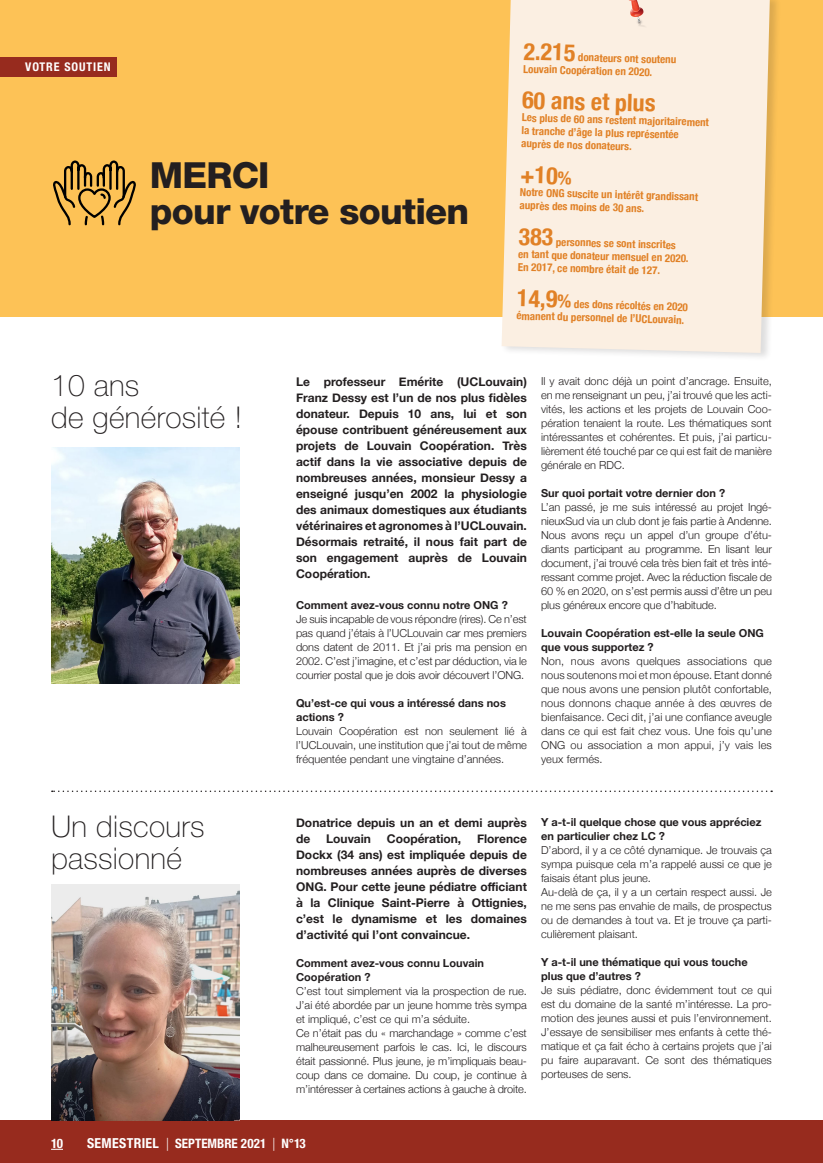
<style>
.page{position:relative;width:823px;height:1163px;background:#fff}
.page>*{position:absolute;margin:0;border:0;box-sizing:border-box;transform-origin:0 0}
.t1{font:800 36px "Helvetica Neue";letter-spacing:-.02em;color:#231f20}
.t2{font:100 30px/32px "Helvetica Neue LT Pro";letter-spacing:.01em;color:#231f20}
.t3{font:700 condensed 24px "Helvetica Neue";color:#e18126}
.t4{font:700 condensed 13px "Helvetica Neue LT Pro";color:#fff}
.t5{font:700 12px/16px "Helvetica Neue";color:#231f20;text-align:justify}
.Titre_rubrique{font:700 condensed 12px "Helvetica Neue LT Pro";letter-spacing:.075em;color:#fff}
.t6{font:300 11px/14px "Helvetica Neue";color:#231f20;text-align:justify}
.t7{font:700 condensed 11px/12.7px "Helvetica Neue";color:#e18126}
.t8{font:700 11px/14px "Helvetica Neue";color:#231f20}
.s1{font-size:24px}
.s2{font-size:13.8px}
.s3{font-family:"Helvetica Neue";font-weight:300;font-stretch:normal}
</style>
<div class="page">
<div style="left:0;top:1120px;width:822px;height:42px;background:#972b1e"></div>
<svg style="left:51px;top:1148px;width:12px;height:1px"></svg>
<div style="left:0;top:0;width:822px;height:316px;background:#fdc256"></div>
<div style="left:0;top:57px;width:116px;height:19px;background:#972b1e"></div>
<svg style="left:53px;top:160px;width:83px;height:66px"></svg>
<img style="left:51px;top:448px;width:188px;height:235px">
<img style="left:51px;top:884px;width:188px;height:236px">
<div style="left:500px;top:0;width:280px;height:361px;background:#231f20;opacity:.15"></div>
<div style="left:501px;top:0;width:268px;height:353px;background:#fbefe2"></div>
<svg style="left:628px;top:0;width:20px;height:28px"></svg>
<svg style="left:52px;top:790px;width:719px;height:1px"></svg>
<svg style="left:521px;top:166px;width:50px;height:19px"></svg>
<svg style="left:557px;top:294px;width:13px;height:14px"></svg>
<p class="Titre_rubrique" style="left:11px;top:59px;width:48px">DOSSIER</p>
<p class="Titre_rubrique" style="left:25px;top:59px;width:87px">VOTRE SOUTIEN</p>
<p class="t1" style="left:150px;top:154px;width:121px">MERCI</p>
<p class="t1" style="left:150px;top:190px;width:321px">pour votre soutien</p>
<p class="t7" style="left:523px;top:49px;width:154px;rotate:1deg"><span class="s1">2.215</span> donateurs ont soutenu<br>Louvain Coopération en 2020.</p>
<p class="t3" style="left:522px;top:80px;width:135px;rotate:1deg">60 ans et plus</p>
<p class="t7" style="left:521px;top:111px;width:188px;rotate:1deg">Les plus de 60 ans restent majoritairement</p>
<p class="t7" style="left:521px;top:124px;width:159px;rotate:1deg">la tranche d’âge la plus représentée auprès de nos donateurs.</p>
<p class="t7" style="left:519px;top:186px;width:180px;rotate:1deg">Notre ONG suscite un intérêt grandissant auprès des moins de 30 ans.</p>
<p class="t7" style="left:518px;top:234px;width:172px;rotate:1deg"><span class="s1">383</span> personnes se sont inscrites<br>en tant que donateur mensuel en 2020.<br>En 2017, ce nombre était de 127.</p>
<p class="t3" style="left:517px;top:278px;width:42px;rotate:1deg">14,9</p>
<p class="t7" style="left:516px;top:296px;width:172px;text-indent:57px;rotate:1deg">des dons récoltés en 2020 émanent du personnel de l’UCLouvain.</p>
<p class="t2" style="left:51px;top:369px;width:90px">10 ans</p>
<p class="t2" style="left:51px;top:401px;width:192px">de générosité !</p>
<p class="t5" style="left:296px;top:374px;width:232px">Le professeur Emérite (UCLouvain)<br>Franz Dessy est l’un de nos plus fidèles donateur. Depuis 10 ans, lui et son épouse contribuent généreusement aux projets de Louvain Coopération. Très actif dans la vie associative depuis de nombreuses années, monsieur Dessy a enseigné jusqu’en 2002 la physiologie des animaux domestiques aux étudiants vétérinaires et agronomes à l’UCLouvain.<br>Désormais retraité, il nous fait part de son engagement auprès de Louvain Coopération.</p>
<p class="t8" style="left:296px;top:598px;width:213px">Comment avez-vous connu notre ONG ?</p>
<p class="t6" style="left:296px;top:611px;width:232px">Je suis incapable de vous répondre (rires). Ce n’est pas quand j’étais à l’UCLouvain car mes premiers dons datent de 2011. Et j’ai pris ma pension en 2002. C’est j’imagine, et c’est par déduction, via le courrier postal que je dois avoir découvert l’ONG.</p>
<p class="t8" style="left:296px;top:696px;width:211px">Qu’est-ce qui vous a intéressé dans nos actions ?</p>
<p class="t6" style="left:296px;top:723px;width:232px">Louvain Coopération est non seulement lié à l’UCLouvain, une institution que j’ai tout de même fréquentée pendant une vingtaine d’années.</p>
<p class="t6" style="left:540px;top:373px;width:232px">Il y avait donc déjà un point d’ancrage. Ensuite, en me renseignant un peu, j’ai trouvé que les acti&shy;vités, les actions et les projets de Louvain Coo&shy;pération tenaient la route. Les thématiques sont intéressantes et cohérentes. Et puis, j’ai particu&shy;lièrement été touché par ce qui est fait de manière générale en RDC.</p>
<p class="t8" style="left:540px;top:486px;width:185px">Sur quoi portait votre dernier don ?</p>
<p class="t6" style="left:540px;top:499px;width:232px">L’an passé, je me suis intéressé au projet Ingé&shy;nieuxSud via un club dont je fais partie à Andenne.<br>Nous avons reçu un appel d’un groupe d’étu&shy;diants participant au programme. En lisant leur document, j’ai trouvé cela très bien fait et très inté&shy;ressant comme projet. Avec la réduction fiscale de 60 % en 2020, on s’est permis aussi d’être un peu plus généreux encore que d’habitude.</p>
<p class="t8" style="left:540px;top:626px;width:224px">Louvain Coopération est-elle la seule ONG que vous supportez ?</p>
<p class="t6" style="left:540px;top:653px;width:232px">Non, nous avons quelques associations que nous soutenons moi et mon épouse. Etant donné que nous avons une pension plutôt confortable, nous donnons chaque année à des œuvres de bienfaisance. Ceci dit, j’ai une confiance aveugle dans ce qui est fait chez vous. Une fois qu’une ONG ou association a mon appui, j’y vais les yeux fermés.</p>
<p class="t2" style="left:51px;top:809px;width:155px">Un discours passionné</p>
<p class="t5" style="left:296px;top:814px;width:232px">Donatrice depuis un an et demi auprès de</p>
<p class="t5" style="left:326px;top:830px;width:46px">Louvain</p>
<p class="t5" style="left:386px;top:830px;width:76px">Coopération,</p>
<p class="t5" style="left:296px;top:830px;width:232px;text-indent:181px">Florence Dockx (34 ans) est impliquée depuis de nombreuses années auprès de diverses ONG. Pour cette jeune pédiatre officiant à la Clinique Saint-Pierre à Ottignies, c’est le dynamisme et les domaines d’activité qui l’ont convaincue.</p>
<p class="t8" style="left:296px;top:956px;width:189px">Comment avez-vous connu Louvain<br>Coopération ?</p>
<p class="t6" style="left:296px;top:983px;width:232px">C’est tout simplement via la prospection de rue.<br>J’ai été abordée par un jeune homme très sympa et impliqué, c’est ce qui m’a séduite.</p>
<p class="t6" style="left:296px;top:1025px;width:232px">Ce n’était pas du « marchandage » comme c’est malheureusement parfois le cas. Ici, le discours était passionné. Plus jeune, je m’impliquais beau&shy;coup dans ce domaine. Du coup, je continue à m’intéresser à certaines actions à gauche à droite.</p>
<p class="t8" style="left:540px;top:815px;width:222px">Y a-t-il quelque chose que vous appréciez en particulier chez LC ?</p>
<p class="t6" style="left:540px;top:842px;width:232px">D’abord, il y a ce côté dynamique. Je trouvais ça sympa puisque cela m’a rappelé aussi ce que je faisais étant plus jeune.</p>
<p class="t6" style="left:540px;top:884px;width:232px">Au-delà de ça, il y a un certain respect aussi. Je ne me sens pas envahie de mails, de prospectus ou de demandes à tout va. Et je trouve ça parti&shy;culièrement plaisant.</p>
<p class="t8" style="left:540px;top:955px;width:208px">Y a-t-il une thématique qui vous touche plus que d’autres ?</p>
<p class="t6" style="left:540px;top:982px;width:232px">Je suis pédiatre, donc évidemment tout ce qui est du domaine de la santé m’intéresse. La pro&shy;motion des jeunes aussi et puis l’environnement.<br>J’essaye de sensibiliser mes enfants à cette thé&shy;matique et ça fait écho à certains projets que j’ai pu faire auparavant. Ce sont des thématiques porteuses de sens.</p>
<p class="t4" style="left:51px;top:1135px;width:13px">10</p>
<p class="t4" style="left:87px;top:1135px;width:220px"><span class="s2">SEMESTRIEL</span> <span class="s3">|</span> SEPTEMBRE 2021 <span class="s3">|</span> N°13</p>
</div>
